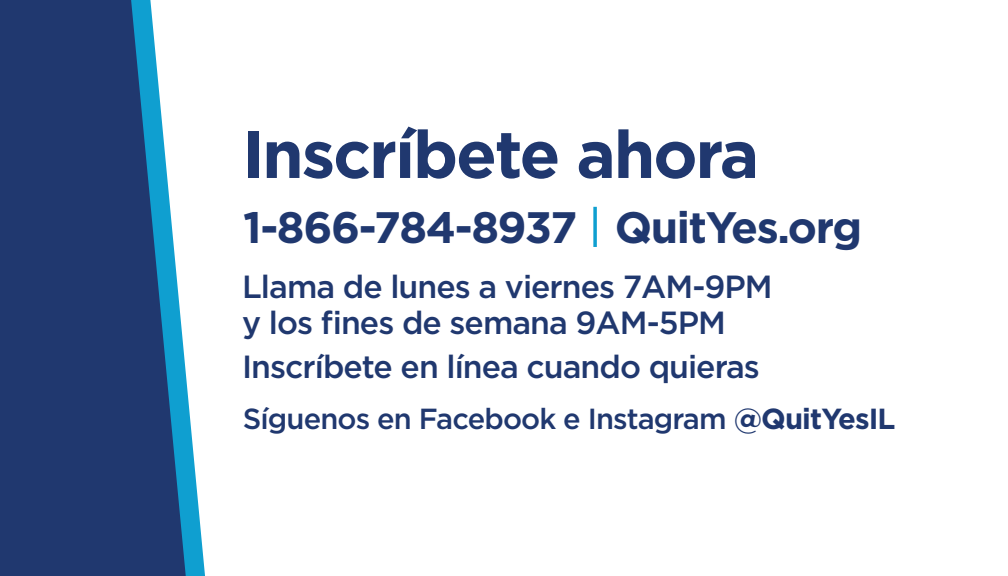
<style>
.page{position:relative;width:1008px;height:576px;background:#fff}
.page>*{position:absolute;margin:0;border:0;box-sizing:border-box;transform-origin:0 0}
.t1{font:700 66.8px "Gotham";letter-spacing:-.03em;color:#20386f}
.t2{font:700 44px "Gotham";letter-spacing:-.03em;color:#20386f}
.t3{font:500 32px/36px "Gotham";letter-spacing:-.03em;color:#20386f}
.t4{font:500 29.2px "Gotham";letter-spacing:-.03em;color:#20386f}
.s1{font-weight:700}
</style>
<div class="page">
<svg style="left:186px;top:376px;width:19px;height:200px"></svg>
<svg style="left:0;top:0;width:186px;height:576px;background:#2c4c7f"></svg>
<svg style="left:593px;top:207px;width:4px;height:40px"></svg>
<h1 class="t1" style="left:242px;top:125px;width:519px">Inscríbete ahora</h1>
<h2 class="t2" style="left:243px;top:208px;width:621px">1-866-784-8937 QuitYes.org</h2>
<p class="t3" style="left:242px;top:271px;width:532px">Llama de lunes a viernes 7AM-9PM y los fines de semana 9AM-5PM</p>
<p class="t3" style="left:242px;top:351px;width:519px">Inscríbete en línea cuando quieras</p>
<p class="t4" style="left:243px;top:406px;width:654px">Síguenos en Facebook e Instagram <span class="s1">@QuitYesIL</span></p>
</div>
